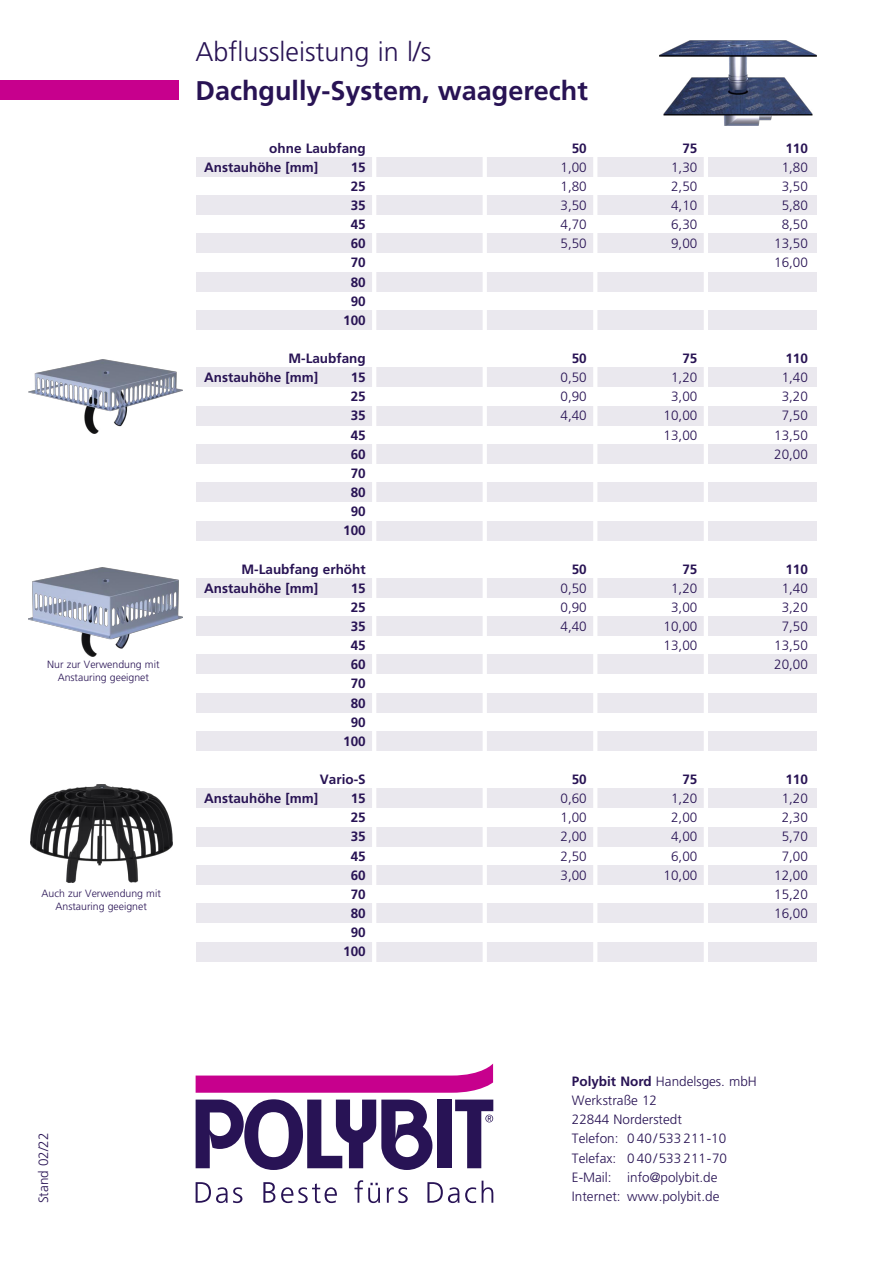
<style>
.page{position:relative;width:893px;height:1263px;background:#fff}
.page>*{position:absolute;margin:0;border:0;box-sizing:border-box;transform-origin:0 0}
.t1{font:700 27px "Frutiger LT Pro";color:#281354}
.t2{font:300 27px "Frutiger LT Pro";color:#281354}
.t3{font:300 13.5px/19.2px "Frutiger LT Pro";color:#281354}
.t4{font:700 13.5px/19.2px "Frutiger LT Pro";color:#281354;text-align:center}
.t5{font:300 10.5px/13.5px "Frutiger LT Pro";color:#281354;text-align:center}
.s1{font-weight:700}
</style>
<div class="page">
<img style="left:659px;top:40px;width:157px;height:86px">
<div style="left:196px;top:157px;width:620px;height:19px;background:#eae8ee"></div>
<div style="left:196px;top:196px;width:620px;height:19px;background:#eae8ee"></div>
<div style="left:196px;top:234px;width:620px;height:19px;background:#eae8ee"></div>
<div style="left:196px;top:272px;width:620px;height:19px;background:#eae8ee"></div>
<div style="left:196px;top:310px;width:620px;height:20px;background:#eae8ee"></div>
<div style="left:196px;top:368px;width:620px;height:19px;background:#eae8ee"></div>
<div style="left:196px;top:406px;width:620px;height:19px;background:#eae8ee"></div>
<div style="left:196px;top:444px;width:620px;height:19px;background:#eae8ee"></div>
<div style="left:196px;top:483px;width:620px;height:19px;background:#eae8ee"></div>
<div style="left:196px;top:521px;width:620px;height:19px;background:#eae8ee"></div>
<div style="left:196px;top:578px;width:620px;height:19px;background:#eae8ee"></div>
<div style="left:196px;top:617px;width:620px;height:19px;background:#eae8ee"></div>
<div style="left:196px;top:655px;width:620px;height:19px;background:#eae8ee"></div>
<div style="left:196px;top:693px;width:620px;height:19px;background:#eae8ee"></div>
<div style="left:196px;top:731px;width:620px;height:19px;background:#eae8ee"></div>
<div style="left:196px;top:789px;width:620px;height:19px;background:#eae8ee"></div>
<div style="left:196px;top:827px;width:620px;height:19px;background:#eae8ee"></div>
<div style="left:196px;top:865px;width:620px;height:19px;background:#eae8ee"></div>
<div style="left:196px;top:904px;width:620px;height:19px;background:#eae8ee"></div>
<div style="left:196px;top:942px;width:620px;height:19px;background:#eae8ee"></div>
<img style="left:29px;top:359px;width:153px;height:75px">
<div style="left:0;top:81px;width:179px;height:19px;background:#c7008d"></div>
<hr style="left:372px;top:138px;width:4px;height:909px;background:#fff">
<hr style="left:593px;top:138px;width:4px;height:919px;background:#fff">
<hr style="left:704px;top:138px;width:4px;height:889px;background:#fff">
<img style="left:30px;top:785px;width:142px;height:97px">
<div style="left:437px;top:1099px;width:14px;height:69px;background:#281355"></div>
<svg style="left:196px;top:1099px;width:236px;height:71px"></svg>
<svg style="left:196px;top:1063px;width:297px;height:30px"></svg>
<svg style="left:455px;top:1099px;width:38px;height:69px"></svg>
<svg style="left:196px;top:1182px;width:46px;height:21px"></svg>
<svg style="left:263px;top:1182px;width:12px;height:21px"></svg>
<svg style="left:281px;top:1183px;width:56px;height:20px"></svg>
<svg style="left:354px;top:1180px;width:26px;height:23px"></svg>
<svg style="left:387px;top:1187px;width:21px;height:16px"></svg>
<svg style="left:427px;top:1182px;width:49px;height:21px"></svg>
<svg style="left:482px;top:1180px;width:11px;height:23px"></svg>
<img style="left:29px;top:567px;width:153px;height:89px">
<hr style="left:483px;top:119px;width:4px;height:871px;background:#fff">
<p class="t5" style="left:47px;top:658px;width:114px">Nur zur Verwendung mit<br>Anstauring geeignet</p>
<p class="t5" style="left:42px;top:887px;width:121px">Auch zur Verwendung mit<br>Anstauring geeignet</p>
<h1 class="t2" style="left:196px;top:41px;width:237px">Abflussleistung in l/s</h1>
<h1 class="t1" style="left:196px;top:79px;width:394px">Dachgully-System, waagerecht</h1>
<p class="t4" style="left:269px;top:139px;width:98px">ohne Laubfang</p>
<p class="t4" style="left:572px;top:139px;width:17px">50</p>
<p class="t4" style="left:682px;top:139px;width:17px">75</p>
<p class="t4" style="left:785px;top:139px;width:24px">110</p>
<p class="t4" style="left:204px;top:158px;width:116px">Anstauhöhe [mm]</p>
<p class="t4" style="left:351px;top:158px;width:17px">15</p>
<p class="t3" style="left:561px;top:158px;width:28px">1,00</p>
<p class="t3" style="left:671px;top:158px;width:28px">1,30</p>
<p class="t3" style="left:782px;top:158px;width:28px">1,80</p>
<p class="t4" style="left:351px;top:178px;width:17px">25</p>
<p class="t3" style="left:561px;top:178px;width:28px">1,80</p>
<p class="t3" style="left:671px;top:178px;width:28px">2,50</p>
<p class="t3" style="left:782px;top:178px;width:28px">3,50</p>
<p class="t4" style="left:351px;top:197px;width:17px">35</p>
<p class="t3" style="left:561px;top:197px;width:28px">3,50</p>
<p class="t3" style="left:671px;top:197px;width:28px">4,10</p>
<p class="t3" style="left:782px;top:197px;width:28px">5,80</p>
<p class="t4" style="left:351px;top:216px;width:17px">45</p>
<p class="t3" style="left:561px;top:216px;width:28px">4,70</p>
<p class="t3" style="left:671px;top:216px;width:28px">6,30</p>
<p class="t3" style="left:782px;top:216px;width:28px">8,50</p>
<p class="t4" style="left:351px;top:235px;width:17px">60</p>
<p class="t3" style="left:561px;top:235px;width:28px">5,50</p>
<p class="t3" style="left:671px;top:235px;width:28px">9,00</p>
<p class="t3" style="left:774px;top:235px;width:35px">13,50</p>
<p class="t4" style="left:351px;top:254px;width:17px">70</p>
<p class="t3" style="left:774px;top:254px;width:35px">16,00</p>
<p class="t4" style="left:343px;top:273px;width:24px">80<br>90<br>100</p>
<p class="t4" style="left:288px;top:350px;width:79px">M-Laubfang</p>
<p class="t4" style="left:572px;top:350px;width:17px">50</p>
<p class="t4" style="left:682px;top:350px;width:17px">75</p>
<p class="t4" style="left:785px;top:350px;width:24px">110</p>
<p class="t4" style="left:204px;top:369px;width:116px">Anstauhöhe [mm]</p>
<p class="t4" style="left:351px;top:369px;width:17px">15</p>
<p class="t3" style="left:560px;top:369px;width:28px">0,50</p>
<p class="t3" style="left:671px;top:369px;width:28px">1,20</p>
<p class="t3" style="left:782px;top:369px;width:28px">1,40</p>
<p class="t4" style="left:351px;top:388px;width:17px">25</p>
<p class="t3" style="left:561px;top:388px;width:28px">0,90</p>
<p class="t3" style="left:671px;top:388px;width:28px">3,00</p>
<p class="t3" style="left:782px;top:388px;width:28px">3,20</p>
<p class="t4" style="left:351px;top:407px;width:17px">35</p>
<p class="t3" style="left:560px;top:407px;width:28px">4,40</p>
<p class="t3" style="left:664px;top:407px;width:35px">10,00</p>
<p class="t3" style="left:782px;top:407px;width:28px">7,50</p>
<p class="t4" style="left:351px;top:426px;width:17px">45</p>
<p class="t3" style="left:664px;top:426px;width:35px">13,00</p>
<p class="t3" style="left:774px;top:426px;width:35px">13,50</p>
<p class="t4" style="left:351px;top:445px;width:17px">60</p>
<p class="t3" style="left:774px;top:445px;width:35px">20,00</p>
<p class="t4" style="left:343px;top:465px;width:24px">70<br>80<br>90<br>100</p>
<p class="t4" style="left:242px;top:560px;width:126px">M-Laubfang erhöht</p>
<p class="t4" style="left:572px;top:560px;width:17px">50</p>
<p class="t4" style="left:682px;top:560px;width:17px">75</p>
<p class="t4" style="left:785px;top:560px;width:24px">110</p>
<p class="t4" style="left:204px;top:579px;width:116px">Anstauhöhe [mm]</p>
<p class="t4" style="left:351px;top:579px;width:17px">15</p>
<p class="t3" style="left:560px;top:579px;width:28px">0,50</p>
<p class="t3" style="left:671px;top:579px;width:28px">1,20</p>
<p class="t3" style="left:782px;top:579px;width:28px">1,40</p>
<p class="t4" style="left:351px;top:599px;width:17px">25</p>
<p class="t3" style="left:560px;top:598px;width:28px">0,90</p>
<p class="t3" style="left:671px;top:598px;width:28px">3,00</p>
<p class="t3" style="left:782px;top:598px;width:28px">3,20</p>
<p class="t4" style="left:351px;top:618px;width:17px">35</p>
<p class="t3" style="left:560px;top:618px;width:28px">4,40</p>
<p class="t3" style="left:664px;top:618px;width:35px">10,00</p>
<p class="t3" style="left:782px;top:618px;width:28px">7,50</p>
<p class="t4" style="left:351px;top:637px;width:17px">45</p>
<p class="t3" style="left:664px;top:637px;width:35px">13,00</p>
<p class="t3" style="left:774px;top:637px;width:35px">13,50</p>
<p class="t4" style="left:351px;top:656px;width:17px">60</p>
<p class="t3" style="left:774px;top:656px;width:35px">20,00</p>
<p class="t4" style="left:343px;top:675px;width:24px">70<br>80<br>90<br>100</p>
<p class="t4" style="left:320px;top:771px;width:47px">Vario-S</p>
<p class="t4" style="left:572px;top:771px;width:17px">50</p>
<p class="t4" style="left:682px;top:771px;width:17px">75</p>
<p class="t4" style="left:785px;top:771px;width:24px">110</p>
<p class="t4" style="left:204px;top:790px;width:116px">Anstauhöhe [mm]</p>
<p class="t4" style="left:351px;top:790px;width:17px">15</p>
<p class="t3" style="left:560px;top:790px;width:28px">0,60</p>
<p class="t3" style="left:671px;top:790px;width:28px">1,20</p>
<p class="t3" style="left:782px;top:790px;width:28px">1,20</p>
<p class="t4" style="left:351px;top:809px;width:17px">25</p>
<p class="t3" style="left:560px;top:809px;width:28px">1,00</p>
<p class="t3" style="left:671px;top:809px;width:28px">2,00</p>
<p class="t3" style="left:782px;top:809px;width:28px">2,30</p>
<p class="t4" style="left:351px;top:828px;width:17px">35</p>
<p class="t3" style="left:560px;top:828px;width:28px">2,00</p>
<p class="t3" style="left:671px;top:828px;width:28px">4,00</p>
<p class="t3" style="left:782px;top:828px;width:28px">5,70</p>
<p class="t4" style="left:351px;top:847px;width:17px">45</p>
<p class="t3" style="left:560px;top:847px;width:28px">2,50</p>
<p class="t3" style="left:671px;top:847px;width:28px">6,00</p>
<p class="t3" style="left:782px;top:847px;width:28px">7,00</p>
<p class="t4" style="left:351px;top:866px;width:17px">60</p>
<p class="t3" style="left:560px;top:866px;width:28px">3,00</p>
<p class="t3" style="left:664px;top:866px;width:35px">10,00</p>
<p class="t3" style="left:774px;top:866px;width:35px">12,00</p>
<p class="t4" style="left:351px;top:886px;width:17px">70</p>
<p class="t3" style="left:774px;top:885px;width:35px">15,20</p>
<p class="t4" style="left:351px;top:905px;width:17px">80</p>
<p class="t3" style="left:774px;top:905px;width:35px">16,00</p>
<p class="t4" style="left:343px;top:924px;width:24px">90<br>100</p>
<p class="t3" style="left:35px;top:1203px;width:72px;rotate:-90deg">Stand 02/22</p>
<p class="t3" style="left:572px;top:1073px;width:186px"><span class="s1">Polybit Nord</span> Handelsges. mbH<br>Werkstraße 12<br>22844 Norderstedt<br>Telefon: 0 40/533 211-10<br>Telefax: 0 40/533 211-70<br>E-Mail: info@polybit.de<br>Internet: www.polybit.de</p>
</div>
